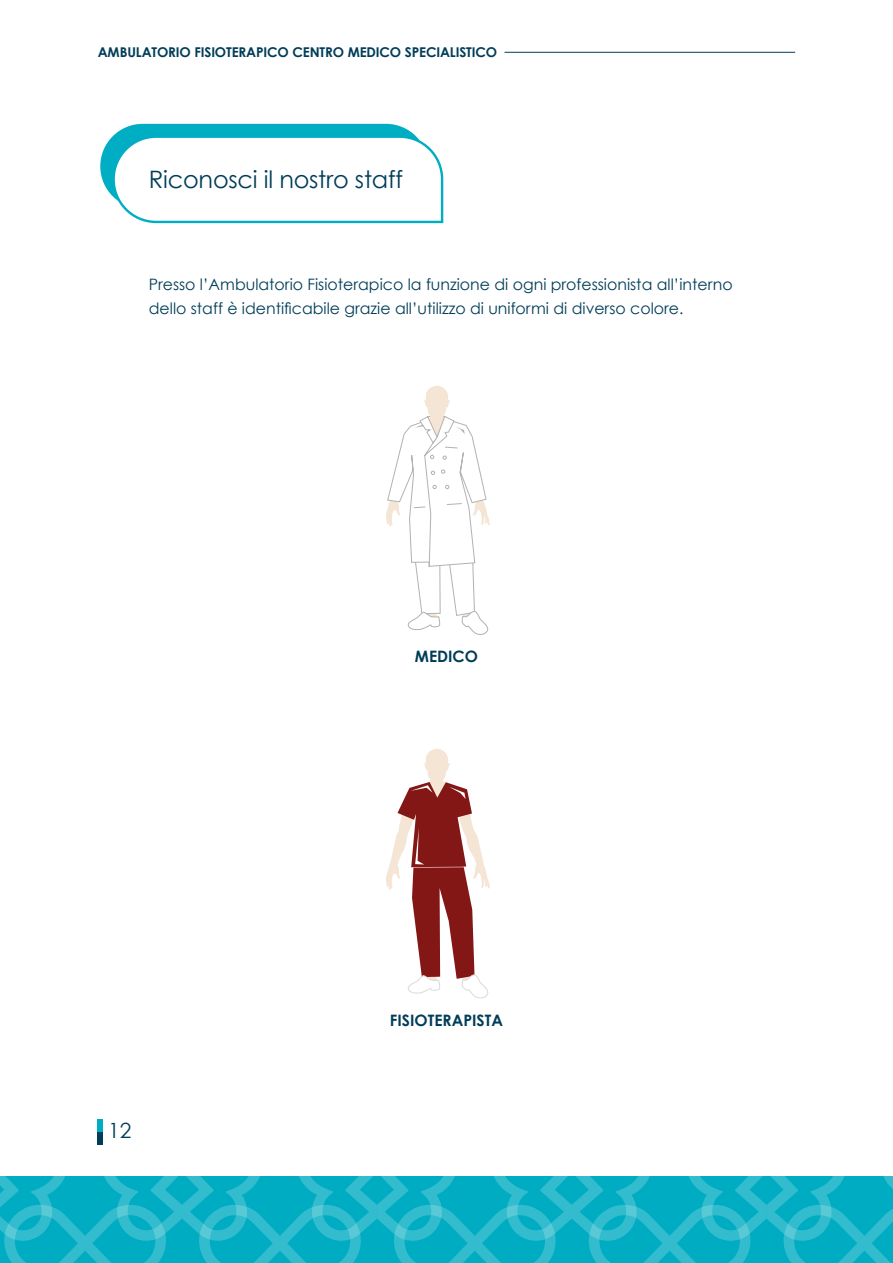
<style>
.page{position:relative;width:893px;height:1263px;background:#fff}
.page>*{position:absolute;margin:0;border:0;box-sizing:border-box;transform-origin:0 0}
.t1{font:24px "Century Gothic";letter-spacing:-.01em;color:#003d58}
.t2{font:21px "Century Gothic";color:#003d58}
.t3{font:15.75px/24px "Century Gothic";color:#003d58}
.t4{font:700 15.75px "Century Gothic";color:#003d58}
.t5{font:700 13.5px "Century Gothic";letter-spacing:-.01em;color:#003d58}
</style>
<div class="page">
<svg style="left:0;top:1176px;width:893px;height:87px;background:#13b2c6"></svg>
<hr style="left:504px;top:52px;width:291px;height:1px;background:#003d58">
<div style="left:98px;top:1132px;width:5px;height:12px;background:#003d58"></div>
<div style="left:98px;top:1119px;width:5px;height:13px;background:#00aec3"></div>
<svg style="left:100px;top:124px;width:281px;height:100px"></svg>
<svg style="left:381px;top:123px;width:63px;height:101px"></svg>
<svg style="left:386px;top:385px;width:104px;height:250px"></svg>
<svg style="left:386px;top:748px;width:104px;height:251px"></svg>
<hr style="left:411px;top:867px;width:55px;height:1px;background:#fff">
<p class="t5" style="left:98px;top:44px;width:401px">AMBULATORIO FISIOTERAPICO CENTRO MEDICO SPECIALISTICO</p>
<h1 class="t1" style="left:149px;top:165px;width:256px">Riconosci il nostro staff</h1>
<p class="t3" style="left:149px;top:272px;width:585px">Presso l’Ambulatorio Fisioterapico la funzione di ogni professionista all’interno dello staff è identificabile grazie all’utilizzo di uniformi di diverso colore.</p>
<p class="t4" style="left:415px;top:646px;width:65px">MEDICO</p>
<h2 class="t2" style="left:108px;top:1118px;width:25px">12</h2>
<p class="t4" style="left:390px;top:1010px;width:115px">FISIOTERAPISTA</p>
</div>
